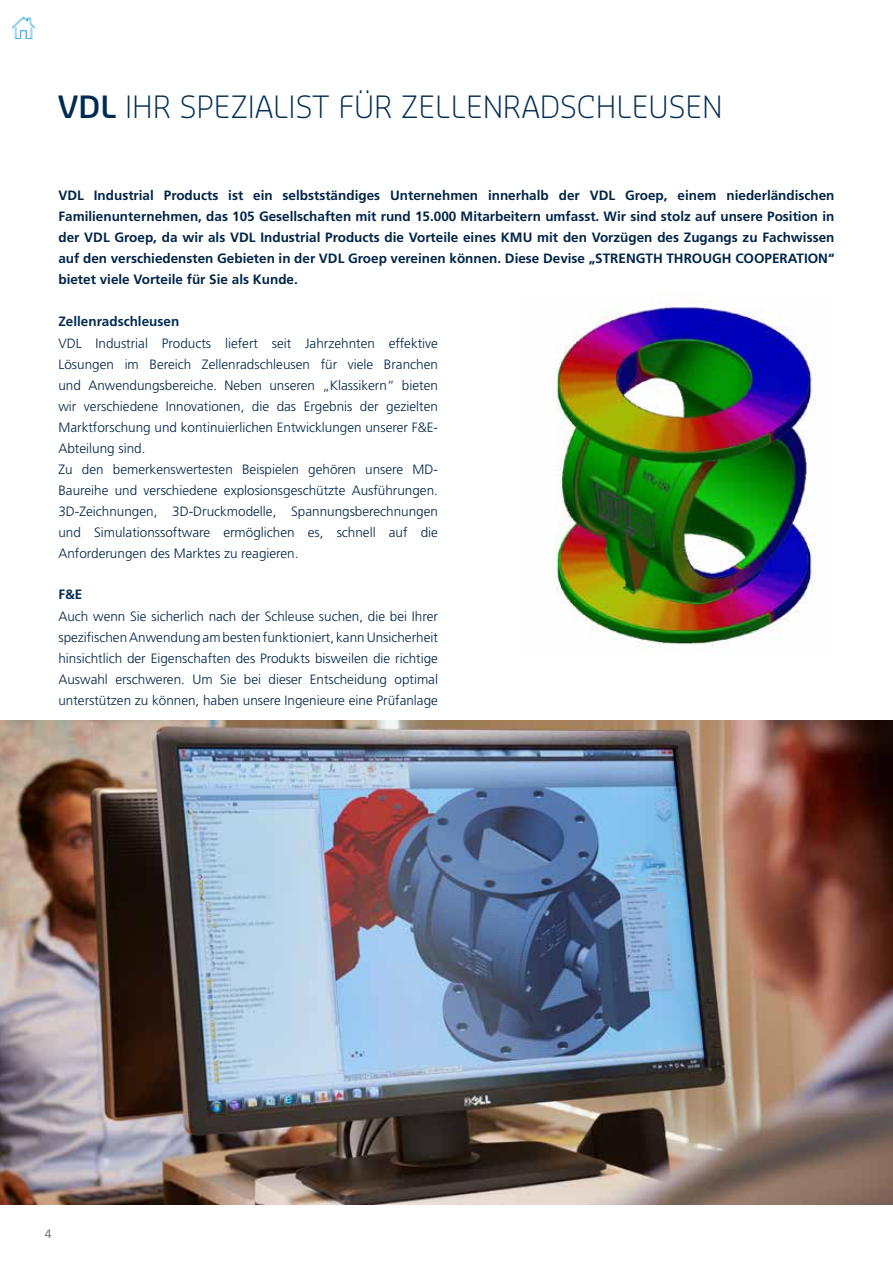
<style>
.page{position:relative;width:893px;height:1263px;background:#fff}
.page>*{position:absolute;margin:0;border:0;box-sizing:border-box;transform-origin:0 0}
.t1{font:300 30px "Sansa";color:#002c51}
.t2{font:300 13.5px/21px "Frutiger LT Pro";color:#002448}
.t3{font:700 13.5px/21px "Frutiger LT Pro";color:#002448;text-align:justify}
.t4{font:700 13.5px "Frutiger LT Pro";color:#002c51}
.t5{font:12px "Frutiger LT Pro";color:#7c7b7b}
.s1{font-weight:600}
</style>
<div class="page">
<img style="left:13px;top:17px;width:21px;height:21px">
<img style="left:555px;top:294px;width:260px;height:353px">
<img style="left:0;top:721px;width:893px;height:483px">
<h1 class="t1" style="left:58px;top:86px;width:666px"><span class="s1">VDL</span> IHR SPEZIALIST FÜR ZELLENRADSCHLEUSEN</h1>
<p class="t3" style="left:58px;top:184px;width:778px">VDL Industrial Products ist ein selbstständiges Unternehmen innerhalb der VDL Groep, einem niederländischen Familienunternehmen, das 105 Gesellschaften mit rund 15.000 Mitarbeitern umfasst. Wir sind stolz auf unsere Position in der VDL Groep, da wir als VDL Industrial Products die Vorteile eines KMU mit den Vorzügen des Zugangs zu Fachwissen auf den verschiedensten Gebieten in der VDL Groep vereinen können. Diese Devise „STRENGTH THROUGH COOPERATION“ bietet viele Vorteile für Sie als Kunde.</p>
<p class="t4" style="left:58px;top:313px;width:122px">Zellenradschleusen</p>
<p class="t2" style="left:58px;top:333px;width:381px">VDL Industrial Products liefert seit Jahrzehnten effektive Lösungen im Bereich Zellenradschleusen für viele Branchen und Anwendungsbereiche. Neben unseren „Klassikern“ bieten wir verschiedene Innovationen, die das Ergebnis der gezielten Marktforschung und kontinuierlichen Entwicklungen unserer F&amp;E-Abteilung sind.<br>Zu den bemerkenswertesten Beispielen gehören unsere MD-Baureihe und verschiedene explosionsgeschützte Ausführungen.<br>3D-Zeichnungen, 3D-Druckmodelle, Spannungsberechnungen und Simulationssoftware ermöglichen es, schnell auf die Anforderungen des Marktes zu reagieren.</p>
<p class="t4" style="left:58px;top:586px;width:26px">F&amp;E</p>
<p class="t2" style="left:58px;top:606px;width:381px;text-align:justify">Auch wenn Sie sicherlich nach der Schleuse suchen, die bei Ihrer spezifischen Anwendung am besten funktioniert, kann Unsicherheit hinsichtlich der Eigenschaften des Produkts bisweilen die richtige Auswahl erschweren. Um Sie bei dieser Entscheidung optimal unterstützen zu können, haben unsere Ingenieure eine Prüfanlage</p>
<p class="t5" style="left:45px;top:1227px;width:8px">4</p>
</div>
